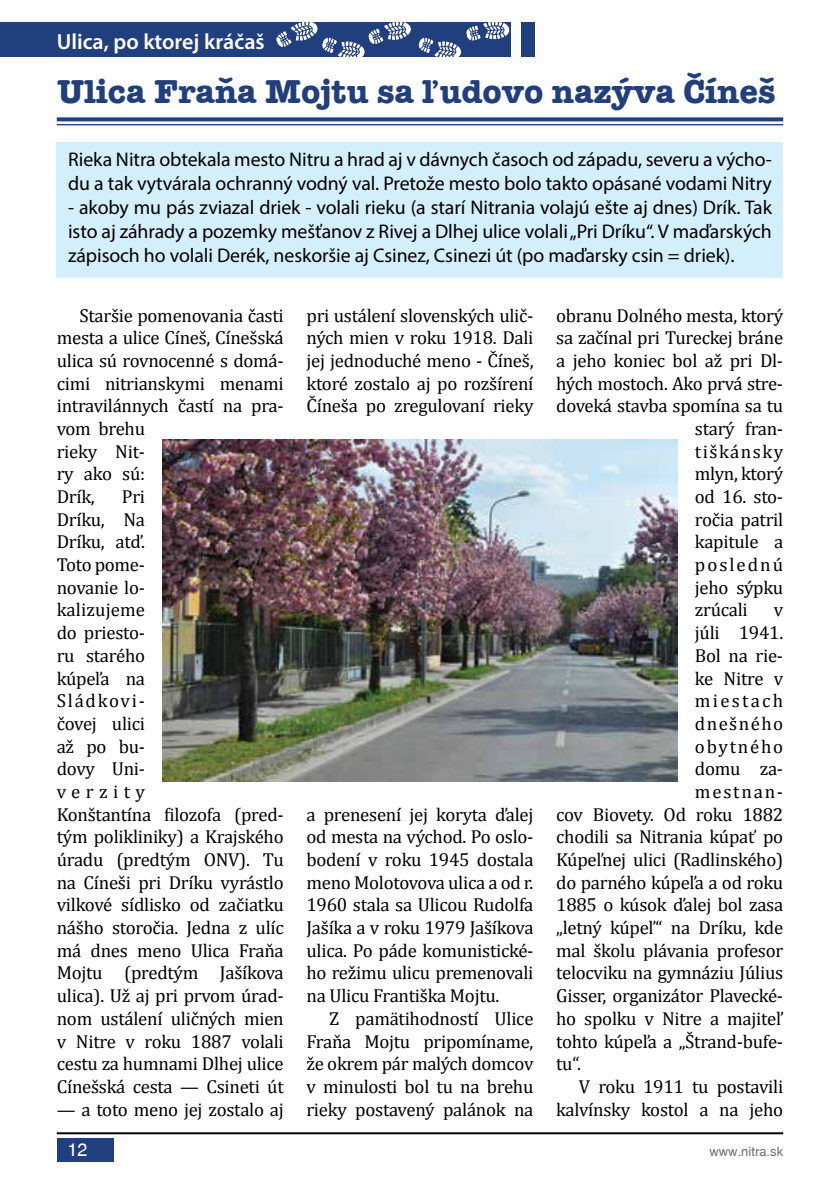
<style>
.page{position:relative;width:840px;height:1191px;background:#fff}
.page>*{position:absolute;margin:0;border:0;box-sizing:border-box;transform-origin:0 0}
.t1{font:700 34px "American Typ Itc D";color:#203f7c}
.t2{font:600 22px "Myriad Pro";color:#fff}
.t3{font:19.8px/24px "Myriad Pro";letter-spacing:-.005em;color:#000}
.t4{font:18.8px/22.6px "Cambria";letter-spacing:-.015em;color:#000;text-align:justify}
.t5{font:18.8px "Cambria";letter-spacing:.095em;color:#000}
.t6{font:18.8px "Cambria";letter-spacing:.08em;color:#000}
.t7{font:18.8px "Cambria";letter-spacing:.105em;color:#000}
.t8{font:18.8px "Cambria";letter-spacing:.12em;color:#000}
.t9{font:18.8px "Cambria";letter-spacing:.075em;color:#000}
.t10{font:18px "Switzerland";color:#fff}
.t11{font:13px "Switzerland";color:#707172}
</style>
<div class="page">
<hr style="left:57px;top:1132px;width:725px;height:2px;background:#000">
<div style="left:57px;top:1138px;width:56px;height:23px;background:#203f7c"></div>
<svg style="left:57px;top:117px;width:725px;height:4px;fill:#203f7c"></svg>
<hr style="left:57px;top:124px;width:725px;height:1px;background:#203f7c">
<div style="left:57px;top:142px;width:725px;height:135px;background:#d4effc"></div>
<div style="left:0;top:23px;width:510px;height:34px;background:#203f7c"></div>
<div style="left:520px;top:23px;width:13px;height:34px;background:#203f7c"></div>
<svg style="left:276px;top:22px;width:135px;height:35px"></svg>
<svg style="left:418px;top:22px;width:91px;height:35px"></svg>
<img style="left:162px;top:439px;width:515px;height:342px">
<p class="t2" style="left:57px;top:27px;width:209px">Ulica, po ktorej kráčaš</p>
<h1 class="t1" style="left:57px;top:72px;width:719px">Ulica Fraňa Mojtu sa ľudovo nazýva Číneš</h1>
<p class="t3" style="left:68px;top:147px;width:705px">Rieka Nitra obtekala mesto Nitru a hrad aj v dávnych časoch od západu, severu a výcho&shy;du a tak vytvárala ochranný vodný val. Pretože mesto bolo takto opásané vodami Nitry</p>
<p class="t3" style="left:68px;top:195px;width:705px;text-align:justify">- akoby mu pás zviazal driek - volali rieku (a starí Nitrania volajú ešte aj dnes) Drík. Tak isto aj záhrady a pozemky mešťanov z Rivej a Dlhej ulice volali „Pri Dríku“. V maďarských zápisoch ho volali Derék, neskoršie aj Csinez, Csinezi út (po maďarsky csin = driek).</p>
<p class="t4" style="left:57px;top:304px;width:228px;text-align:left;text-indent:23px">Staršie pomenovania časti mesta a ulice Cíneš, Cínešská ulica sú rovnocenné s domá&shy;cimi nitrianskymi menami intravilánnych častí na pra&shy;vom brehu<br>rieky Nit-<br>ry ako sú:<br>Drík,</p>
<p class="t4" style="left:57px;top:485px;width:228px;text-align:left;text-indent:65px">Pri<br>Dríku, Na<br>Dríku, atď.<br>Toto pome-<br>novanie lo-<br>kalizujeme<br>do priesto-<br>ru starého<br>kúpeľa na<br>Sládkovi-<br>čovej ulici<br>až po bu-<br>dovy Uni-<br>verzity<br>Konštantína filozofa (pred&shy;tým polikliniky) a Krajského úradu (predtým ONV). Tu na Cíneši pri Dríku vyrástlo vilkové sídlisko od začiatku nášho storočia. Jedna z ulíc má dnes meno Ulica Fraňa<br>Mojtu (predtým Jašíkova ulica). Už aj pri prvom úrad&shy;nom ustálení uličných mien v Nitre v roku 1887 volali cestu za humnami Dlhej ulice<br>Cínešská cesta — Csineti út</p>
<p class="t4" style="left:57px;top:1097px;width:228px">— a toto meno jej zostalo aj</p>
<p class="t4" style="left:306px;top:304px;width:228px">pri ustálení slovenských ulič&shy;ných mien v roku 1918. Dali jej jednoduché meno - Číneš, ktoré zostalo aj po rozšírení Číneša po zregulovaní rieky</p>
<p class="t4" style="left:306px;top:803px;width:228px">a prenesení jej koryta ďalej od mesta na východ. Po oslo&shy;bodení v roku 1945 dostala meno Molotovova ulica a od r.<br>1960 stala sa Ulicou Rudolfa Jašíka a v roku 1979 Jašíkova ulica. Po páde komunistické&shy;ho režimu ulicu premenovali na Ulicu Františka Mojtu.</p>
<p class="t4" style="left:306px;top:1007px;width:228px;text-indent:23px">Z pamätihodností Ulice Fraňa Mojtu pripomíname, že okrem pár malých domcov v minulosti bol tu na brehu rieky postavený palánok na</p>
<p class="t4" style="left:556px;top:304px;width:228px">obranu Dolného mesta, ktorý</p>
<p class="t4" style="left:556px;top:326px;width:228px">sa začínal pri Tureckej bráne</p>
<p class="t4" style="left:556px;top:349px;width:228px">a jeho koniec bol až pri Dl-</p>
<p class="t4" style="left:556px;top:372px;width:228px">hých mostoch. Ako prvá stre-</p>
<p class="t4" style="left:556px;top:394px;width:228px">doveká stavba spomína sa tu</p>
<p class="t4" style="left:694px;top:417px;width:90px">starý fran-</p>
<p class="t6" style="left:694px;top:440px;width:90px">tiškánsky</p>
<p class="t4" style="left:694px;top:462px;width:90px">mlyn, ktorý</p>
<p class="t4" style="left:694px;top:485px;width:90px">od 16. sto-</p>
<p class="t4" style="left:694px;top:508px;width:90px">ročia patril</p>
<p class="t4" style="left:694px;top:530px;width:90px">kapitule a</p>
<p class="t7" style="left:694px;top:553px;width:90px">poslednú</p>
<p class="t4" style="left:694px;top:576px;width:90px">jeho sýpku</p>
<p class="t4" style="left:694px;top:598px;width:54px">zrúcali</p>
<p class="t4" style="left:773px;top:598px;width:11px">v</p>
<p class="t4" style="left:694px;top:621px;width:90px">júli 1941.</p>
<p class="t4" style="left:694px;top:644px;width:90px">Bol na rie-</p>
<p class="t4" style="left:694px;top:666px;width:90px">ke Nitre v</p>
<p class="t8" style="left:694px;top:689px;width:90px">miestach</p>
<p class="t9" style="left:694px;top:712px;width:90px">dnešného</p>
<p class="t5" style="left:694px;top:735px;width:90px">obytného</p>
<p class="t4" style="left:694px;top:757px;width:90px">domu za-</p>
<p class="t5" style="left:694px;top:780px;width:90px">mestnan-</p>
<p class="t4" style="left:556px;top:803px;width:228px">cov Biovety. Od roku 1882</p>
<p class="t4" style="left:556px;top:825px;width:228px">chodili sa Nitrania kúpať po</p>
<p class="t4" style="left:556px;top:848px;width:228px">Kúpeľnej ulici (Radlinského)</p>
<p class="t4" style="left:556px;top:871px;width:228px">do parného kúpeľa a od roku</p>
<p class="t4" style="left:556px;top:893px;width:228px">1885 o kúsok ďalej bol zasa</p>
<p class="t4" style="left:556px;top:916px;width:228px">„letný kúpeľ“ na Dríku, kde</p>
<p class="t4" style="left:556px;top:939px;width:228px">mal školu plávania profesor</p>
<p class="t4" style="left:556px;top:961px;width:228px">telocviku na gymnáziu Július</p>
<p class="t4" style="left:556px;top:984px;width:228px">Gisser, organizátor Plavecké-</p>
<p class="t4" style="left:556px;top:1007px;width:228px">ho spolku v Nitre a majiteľ</p>
<p class="t4" style="left:556px;top:1029px;width:228px">tohto kúpeľa a „Štrand-bufe-</p>
<p class="t4" style="left:556px;top:1052px;width:26px">tu“.</p>
<p class="t4" style="left:578px;top:1075px;width:206px">V roku 1911 tu postavili</p>
<p class="t4" style="left:556px;top:1097px;width:228px">kalvínsky kostol a na jeho</p>
<p class="t10" style="left:67px;top:1139px;width:22px">12</p>
<p class="t11" style="left:709px;top:1143px;width:75px">www.nitra.sk</p>
</div>
